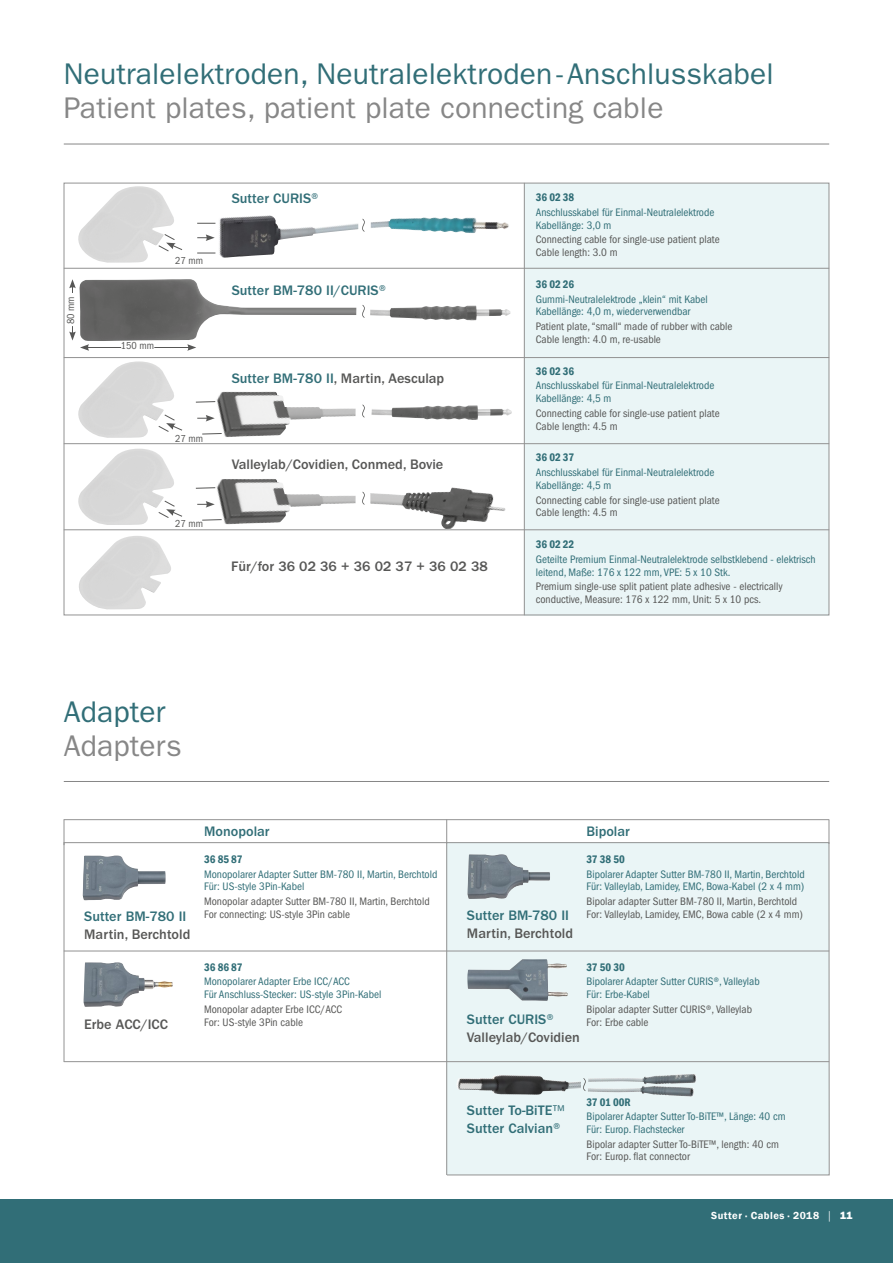
<style>
.page{position:relative;width:893px;height:1263px;background:#fff}
.page>*{position:absolute;margin:0;border:0;box-sizing:border-box;transform-origin:0 0}
.t1{font:30px "ITC Franklin Gothic Std";letter-spacing:.005em;color:#316e77}
.t2{font:30px "ITC Franklin Gothic Std";letter-spacing:.005em;color:#878787}
.t3{font:500 14.25px/18px "ITC Franklin Gothic Std";color:#575756}
.t4{font:500 14.25px/18px "ITC Franklin Gothic Std";color:#316e77}
.t5{font:condensed 11.25px/12.8px "ITC Franklin Gothic Std";color:#316e77}
.t6{font:condensed 11.25px/12.8px "ITC Franklin Gothic Std";color:#575756}
.t7{font:600 condensed 11.25px "Franklin Gothic";color:#316e77}
.t8{font:600 10.5px "Franklin Gothic";letter-spacing:.045em;color:#fff}
.t9{font:condensed 10.5px "ITC Franklin Gothic Std";color:#575756}
.s1{font-weight:400}
.s2{color:#316e77}
.s3{font-weight:400;color:#316e77}
.s4{font-family:"ITC Franklin Gothic Std";font-weight:400}
.s5{font-family:"ITC Franklin Gothic Std Hvy";font-weight:400}
</style>
<div class="page">
<div style="left:0;top:1199px;width:893px;height:64px;background:#316e77"></div>
<hr style="left:64px;top:781px;width:765px;height:1px;background:#878787">
<img style="left:79px;top:536px;width:92px;height:74px">
<img style="left:78px;top:361px;width:96px;height:77px">
<img style="left:78px;top:186px;width:96px;height:77px">
<img style="left:78px;top:449px;width:96px;height:76px">
<div style="left:524px;top:183px;width:305px;height:432px;background:#eaf5f6"></div>
<hr style="left:524px;top:183px;width:1px;height:432px;background:#929292">
<hr style="left:64px;top:357px;width:765px;height:1px;background:#929292">
<hr style="left:64px;top:268px;width:765px;height:1px;background:#929292">
<hr style="left:64px;top:443px;width:765px;height:1px;background:#929292">
<hr style="left:64px;top:529px;width:765px;height:1px;background:#929292">
<img style="left:216px;top:479px;width:140px;height:45px">
<svg style="left:362px;top:492px;width:3px;height:13px"></svg>
<img style="left:370px;top:487px;width:136px;height:43px">
<svg style="left:362px;top:404px;width:3px;height:14px"></svg>
<img style="left:371px;top:405px;width:141px;height:15px">
<img style="left:216px;top:392px;width:140px;height:45px">
<img style="left:370px;top:305px;width:140px;height:15px">
<svg style="left:362px;top:305px;width:3px;height:13px"></svg>
<svg style="left:362px;top:219px;width:3px;height:13px"></svg>
<img style="left:79px;top:279px;width:277px;height:62px">
<hr style="left:87px;top:347px;width:34px;height:1px;background:#575756">
<hr style="left:154px;top:347px;width:36px;height:1px;background:#575756">
<svg style="left:187px;top:344px;width:9px;height:7px"></svg>
<svg style="left:69px;top:326px;width:20px;height:25px"></svg>
<svg style="left:69px;top:279px;width:7px;height:14px"></svg>
<svg style="left:64px;top:842px;width:766px;height:333px"></svg>
<svg style="left:583px;top:1078px;width:3px;height:13px"></svg>
<svg style="left:197px;top:415px;width:18px;height:6px"></svg>
<svg style="left:158px;top:414px;width:25px;height:18px"></svg>
<svg style="left:195px;top:401px;width:21px;height:2px"></svg>
<svg style="left:202px;top:433px;width:20px;height:1px"></svg>
<svg style="left:197px;top:501px;width:18px;height:7px"></svg>
<svg style="left:158px;top:500px;width:24px;height:18px"></svg>
<svg style="left:195px;top:487px;width:21px;height:2px"></svg>
<svg style="left:202px;top:519px;width:20px;height:2px"></svg>
<img style="left:371px;top:217px;width:138px;height:16px">
<img style="left:219px;top:215px;width:139px;height:43px">
<svg style="left:197px;top:253px;width:18px;height:1px"></svg>
<svg style="left:197px;top:223px;width:18px;height:1px"></svg>
<svg style="left:197px;top:234px;width:18px;height:7px"></svg>
<svg style="left:158px;top:234px;width:25px;height:18px"></svg>
<img style="left:588px;top:1074px;width:109px;height:10px">
<img style="left:588px;top:1086px;width:106px;height:10px">
<img style="left:456px;top:1075px;width:125px;height:20px">
<hr style="left:64px;top:144px;width:765px;height:1px;background:#878787">
<svg style="left:64px;top:820px;width:1px;height:25px"></svg>
<svg style="left:446px;top:820px;width:1px;height:23px"></svg>
<svg style="left:829px;top:820px;width:1px;height:24px"></svg>
<hr style="left:64px;top:819px;width:765px;height:1px;background:#929292">
<h1 class="t1" style="left:64px;top:57px;width:711px">Neutralelektroden, Neutralelektroden-Anschlusskabel</h1>
<h1 class="t2" style="left:64px;top:91px;width:601px">Patient plates, patient plate connecting cable</h1>
<p class="t9" style="left:65px;top:324px;width:29px;rotate:-90deg">80 mm</p>
<p class="t9" style="left:175px;top:254px;width:29px">27 mm</p>
<p class="t9" style="left:121px;top:340px;width:35px">150 mm</p>
<p class="t9" style="left:175px;top:433px;width:29px">27 mm</p>
<p class="t9" style="left:175px;top:518px;width:29px">27 mm</p>
<p class="t4" style="left:232px;top:189px;width:92px">Sutter CURIS<span class="s1">®</span></p>
<p class="t4" style="left:232px;top:281px;width:159px">Sutter BM-780 II/CURIS<span class="s1">®</span></p>
<p class="t3" style="left:232px;top:369px;width:214px"><span class="s2">Sutter BM-780 II</span>, Martin, Aesculap</p>
<p class="t3" style="left:232px;top:455px;width:213px">Valleylab/Covidien, Conmed, Bovie</p>
<p class="t3" style="left:231px;top:557px;width:258px">Für/for 36 02 36 + 36 02 37 + 36 02 38</p>
<h1 class="t1" style="left:64px;top:694px;width:103px">Adapter</h1>
<h1 class="t2" style="left:64px;top:728px;width:119px">Adapters</h1>
<p class="t7" style="left:536px;top:190px;width:40px">36 02 38</p>
<p class="t5" style="left:536px;top:206px;width:180px">Anschlusskabel für Einmal-Neutralelektrode<br>Kabellänge: 3,0 m</p>
<p class="t6" style="left:536px;top:233px;width:185px">Connecting cable for single-use patient plate<br>Cable length: 3.0 m</p>
<p class="t7" style="left:536px;top:277px;width:40px">36 02 26</p>
<p class="t5" style="left:536px;top:293px;width:173px">Gummi-Neutralelektrode „klein“ mit Kabel<br>Kabellänge: 4,0 m, wiederverwendbar</p>
<p class="t6" style="left:536px;top:320px;width:198px">Patient plate, “small“ made of rubber with cable<br>Cable length: 4.0 m, re-usable</p>
<p class="t7" style="left:536px;top:363px;width:40px">36 02 36</p>
<p class="t5" style="left:536px;top:379px;width:180px">Anschlusskabel für Einmal-Neutralelektrode<br>Kabellänge: 4,5 m</p>
<p class="t6" style="left:536px;top:407px;width:185px">Connecting cable for single-use patient plate<br>Cable length: 4.5 m</p>
<p class="t7" style="left:536px;top:450px;width:40px">36 02 37</p>
<p class="t5" style="left:536px;top:466px;width:180px">Anschlusskabel für Einmal-Neutralelektrode<br>Kabellänge: 4,5 m</p>
<p class="t6" style="left:536px;top:493px;width:185px">Connecting cable for single-use patient plate<br>Cable length: 4.5 m</p>
<p class="t7" style="left:536px;top:537px;width:40px">36 02 22</p>
<p class="t5" style="left:536px;top:553px;width:281px">Geteilte Premium Einmal-Neutralelektrode selbstklebend - elektrisch leitend, Maße: 176 x 122 mm, VPE: 5 x 10 Stk.</p>
<p class="t6" style="left:536px;top:580px;width:248px">Premium single-use split patient plate adhesive - electrically conductive, Measure: 176 x 122 mm, Unit: 5 x 10 pcs.</p>
<p class="t4" style="left:84px;top:907px;width:104px">Sutter BM-780 II</p>
<p class="t3" style="left:84px;top:925px;width:108px">Martin, Berchtold</p>
<p class="t3" style="left:84px;top:1016px;width:85px">Erbe ACC/ICC</p>
<p class="t4" style="left:204px;top:823px;width:67px">Monopolar</p>
<p class="t4" style="left:586px;top:823px;width:45px">Bipolar</p>
<p class="t7" style="left:204px;top:852px;width:40px">36 85 87</p>
<p class="t5" style="left:204px;top:868px;width:235px">Monopolarer Adapter Sutter BM-780 II, Martin, Berchtold<br>Für: US-style 3Pin-Kabel</p>
<p class="t6" style="left:204px;top:895px;width:227px">Monopolar adapter Sutter BM-780 II, Martin, Berchtold<br>For connecting: US-style 3Pin cable</p>
<p class="t7" style="left:204px;top:959px;width:40px">36 86 87</p>
<p class="t5" style="left:204px;top:975px;width:179px">Monopolarer Adapter Erbe ICC/ACC<br>Für Anschluss-Stecker: US-style 3Pin-Kabel</p>
<p class="t6" style="left:204px;top:1003px;width:140px">Monopolar adapter Erbe ICC/ACC<br>For: US-style 3Pin cable</p>
<p class="t4" style="left:467px;top:906px;width:104px">Sutter BM-780 II</p>
<p class="t3" style="left:467px;top:924px;width:108px">Martin, Berchtold</p>
<p class="t7" style="left:586px;top:852px;width:40px">37 38 50</p>
<p class="t5" style="left:586px;top:868px;width:220px">Bipolarer Adapter Sutter BM-780 II, Martin, Berchtold<br>Für: Valleylab, Lamidey, EMC, Bowa-Kabel (2 x 4 mm)</p>
<p class="t6" style="left:586px;top:895px;width:218px">Bipolar adapter Sutter BM-780 II, Martin, Berchtold<br>For: Valleylab, Lamidey, EMC, Bowa cable (2 x 4 mm)</p>
<p class="t7" style="left:586px;top:959px;width:40px">37 50 30</p>
<p class="t5" style="left:586px;top:975px;width:175px">Bipolarer Adapter Sutter CURIS®, Valleylab<br>Für: Erbe-Kabel</p>
<p class="t6" style="left:586px;top:1003px;width:167px">Bipolar adapter Sutter CURIS®, Valleylab<br>For: Erbe cable</p>
<p class="t3" style="left:467px;top:1010px;width:115px"><span class="s2">Sutter CURIS</span><span class="s3">®<br></span>Valleylab/Covidien</p>
<p class="t4" style="left:467px;top:1102px;width:99px">Sutter To-BiTE<span class="s1">™<br></span>Sutter Calvian<span class="s1">®</span></p>
<p class="t7" style="left:586px;top:1094px;width:46px">37 01 00R</p>
<p class="t5" style="left:586px;top:1110px;width:201px">Bipolarer Adapter Sutter To-BiTE™, Länge: 40 cm<br>Für: Europ. Flachstecker</p>
<p class="t6" style="left:586px;top:1137px;width:194px">Bipolar adapter Sutter To-BiTE™, length: 40 cm<br>For: Europ. flat connector</p>
<p class="t8" style="left:711px;top:1209px;width:143px">Sutter · Cables · 2018 <span class="s4">|</span> <span class="s5">11</span></p>
</div>
